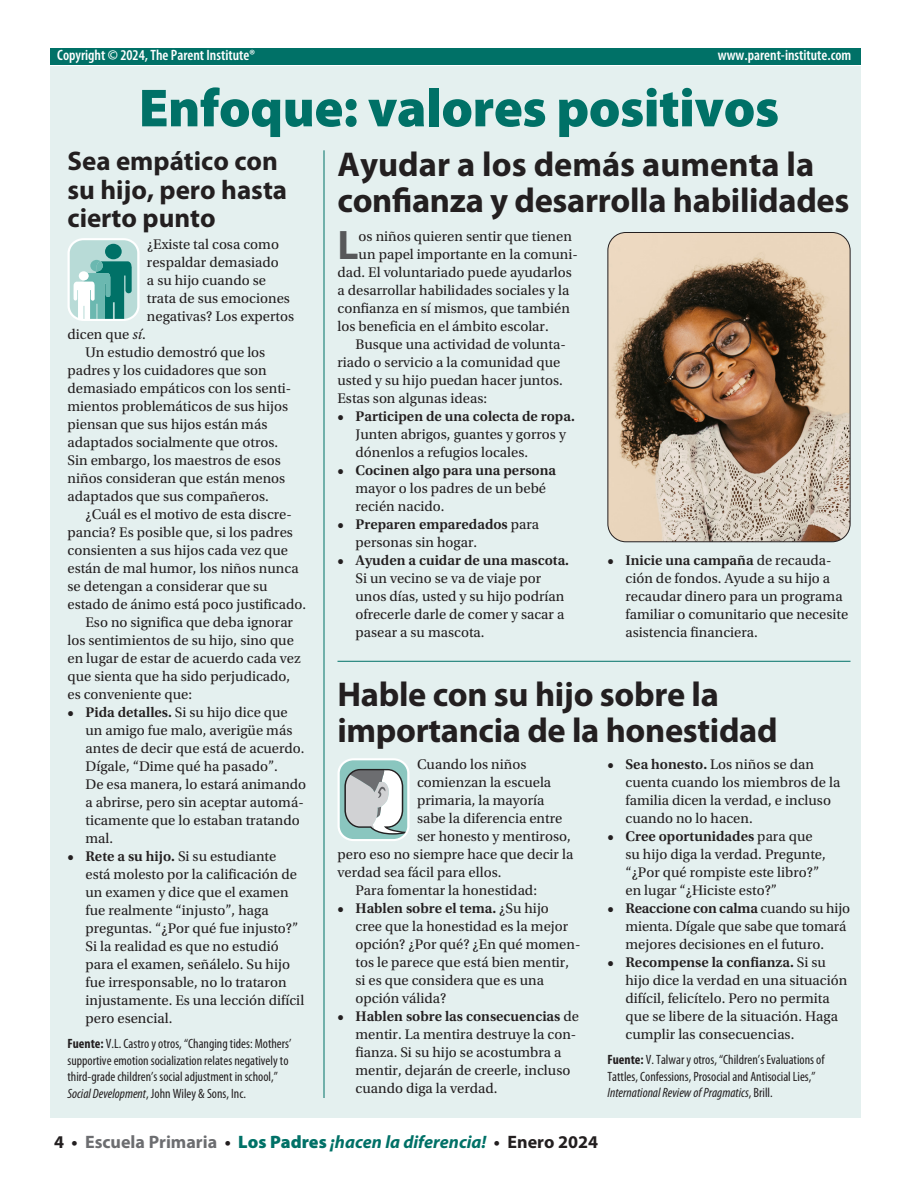
<style>
.page{position:relative;width:918px;height:1188px;background:#fff}
.page>*{position:absolute;margin:0;border:0;box-sizing:border-box;transform-origin:0 0}
.t1{font:900 54px "Myriad Pro";letter-spacing:-.01em;color:#007167}
.t2{font:700 41.4px "Myriad Pro";color:#57585a}
.t3{font:700 34.5px/36px "Myriad Pro";letter-spacing:-.01em;color:#231f20}
.t4{font:700 27px/28.5px "Myriad Pro";color:#231f20}
.t5{font:italic 700 18px "Myriad Pro";color:#007167}
.t6{font:600 condensed 15px "Myriad Pro";color:#fff}
.t7{font:14.7px/18px "Utopia Std";color:#231f20}
.t8{font:600 14.7px "Utopia Std";color:#231f20}
.t9{font:condensed 13.5px/16.5px "Myriad Pro";color:#231f20}
.s1{font-weight:600}
.s2{font-style:italic}
.s3{font-weight:700}
.s4{font-style:normal;color:#231f20}
.s5{font-style:normal;color:#6c6d70}
.s6{font-weight:900;font-style:normal}
</style>
<div class="page">
<div style="left:50px;top:66px;width:811px;height:1052px;background:#e4f0ef"></div>
<hr style="left:338px;top:661px;width:512px;height:1px;background:#007167">
<div style="left:50px;top:48px;width:811px;height:16px;background:#007167"></div>
<hr style="left:324px;top:150px;width:1px;height:948px;background:#007167">
<svg style="left:68px;top:238px;width:72px;height:83px;background:#92c5c0"></svg>
<svg style="left:338px;top:758px;width:72px;height:83px;background:#b6c9c8"></svg>
<img style="left:608px;top:232px;width:242px;height:310px">
<div style="left:608px;top:232px;width:242px;height:310px;border:1px solid #231f20;border-radius:18px"></div>
<p class="t6" style="left:57px;top:46px;width:199px">Copyright © 2024, The Parent Institute®</p>
<p class="t6" style="left:718px;top:46px;width:135px">www.parent-institute.com</p>
<h1 class="t1" style="left:139px;top:72px;width:642px">Enfoque: valores positivos</h1>
<h3 class="t4" style="left:68px;top:146px;width:221px">Sea empático con su hijo, pero hasta cierto punto</h3>
<h3 class="t3" style="left:338px;top:145px;width:513px">Ayudar a los demás aumenta la confianza y desarrolla habilidades</h3>
<h2 class="t2" style="left:338px;top:218px;width:23px">L</h2>
<p class="t7" style="left:359px;top:228px;width:215px">os niños quieren sentir que tienen</p>
<p class="t7" style="left:147px;top:235px;width:149px">¿Existe tal cosa como respaldar demasiado<br>a su hijo cuando se trata de sus emociones negativas? Los expertos</p>
<p class="t7" style="left:359px;top:246px;width:221px">un papel importante en la comuni-</p>
<p class="t7" style="left:338px;top:264px;width:236px">dad. El voluntariado puede ayudarlos</p>
<p class="t7" style="left:338px;top:282px;width:233px">a desarrollar habilidades sociales y la</p>
<p class="t7" style="left:338px;top:300px;width:234px">confianza en sí mismos, que también</p>
<p class="t7" style="left:338px;top:318px;width:213px">los beneficia en el ámbito escolar.</p>
<p class="t7" style="left:355px;top:336px;width:212px">Busque una actividad de volunta-</p>
<p class="t7" style="left:338px;top:354px;width:224px">riado o servicio a la comunidad que</p>
<p class="t7" style="left:338px;top:372px;width:227px">usted y su hijo puedan hacer juntos.</p>
<p class="t7" style="left:338px;top:390px;width:151px">Estas son algunas ideas:</p>
<p class="t8" style="left:338px;top:408px;width:239px">• Participen de una colecta de ropa.</p>
<p class="t7" style="left:356px;top:426px;width:212px">Junten abrigos, guantes y gorros y dónenlos a refugios locales.</p>
<p class="t8" style="left:338px;top:462px;width:220px">• Cocinen algo para una persona</p>
<p class="t7" style="left:356px;top:480px;width:192px">mayor o los padres de un bebé recién nacido.</p>
<p class="t7" style="left:356px;top:516px;width:185px;text-indent:-18px"><span class="s1">• Preparen emparedados</span> para personas sin hogar.</p>
<p class="t8" style="left:338px;top:552px;width:233px">• Ayuden a cuidar de una mascota.</p>
<p class="t7" style="left:356px;top:570px;width:211px">Si un vecino se va de viaje por unos días, usted y su hijo podrían ofrecerle darle de comer y sacar a pasear a su mascota.</p>
<p class="t7" style="left:68px;top:325px;width:80px">dicen que <span class="s2">sí</span>.</p>
<p class="t7" style="left:85px;top:343px;width:181px">Un estudio demostró que los</p>
<p class="t7" style="left:68px;top:361px;width:201px">padres y los cuidadores que son</p>
<p class="t7" style="left:68px;top:379px;width:225px">demasiado empáticos con los senti-</p>
<p class="t7" style="left:68px;top:397px;width:222px">mientos problemáticos de sus hijos</p>
<p class="t7" style="left:68px;top:415px;width:201px">piensan que sus hijos están más</p>
<p class="t7" style="left:68px;top:433px;width:212px">adaptados socialmente que otros.</p>
<p class="t7" style="left:68px;top:451px;width:215px">Sin embargo, los maestros de esos</p>
<p class="t7" style="left:68px;top:469px;width:219px">niños consideran que están menos</p>
<p class="t7" style="left:68px;top:487px;width:203px">adaptados que sus compañeros.</p>
<p class="t7" style="left:85px;top:505px;width:208px">¿Cuál es el motivo de esta discre-</p>
<p class="t7" style="left:68px;top:523px;width:227px">pancia? Es posible que, si los padres</p>
<p class="t7" style="left:68px;top:541px;width:222px">consienten a sus hijos cada vez que</p>
<p class="t7" style="left:68px;top:559px;width:233px">están de mal humor, los niños nunca</p>
<p class="t7" style="left:68px;top:577px;width:202px">se detengan a considerar que su</p>
<p class="t7" style="left:68px;top:595px;width:240px">estado de ánimo está poco justificado.</p>
<p class="t7" style="left:85px;top:613px;width:209px">Eso no significa que deba ignorar</p>
<p class="t7" style="left:68px;top:631px;width:228px">los sentimientos de su hijo, sino que</p>
<p class="t7" style="left:68px;top:649px;width:235px">en lugar de estar de acuerdo cada vez</p>
<p class="t7" style="left:68px;top:667px;width:224px">que sienta que ha sido perjudicado,</p>
<p class="t7" style="left:68px;top:685px;width:126px">es conveniente que:</p>
<p class="t7" style="left:86px;top:703px;width:222px;text-indent:-18px"><span class="s1">• Pida detalles.</span> Si su hijo dice que un amigo fue malo, averigüe más antes de decir que está de acuerdo.<br>Dígale, “Dime qué ha pasado”.<br>De esa manera, lo estará animando a abrirse, pero sin aceptar automá&shy;ticamente que lo estaban tratando mal.</p>
<p class="t7" style="left:86px;top:847px;width:220px;text-indent:-18px"><span class="s1">• Rete a su hijo.</span> Si su estudiante está molesto por la calificación de un examen y dice que el examen fue realmente “injusto”, haga preguntas. “¿Por qué fue injusto?”<br>Si la realidad es que no estudió para el examen, señálelo. Su hijo fue irresponsable, no lo trataron injustamente. Es una lección difícil pero esencial.</p>
<p class="t9" style="left:68px;top:1035px;width:225px"><span class="s3">Fuente:</span> V.L. Castro y otros, “Changing tides: Mothers’ supportive emotion socialization relates negatively to third-grade children’s social adjustment in school,” <span class="s2">Social Development</span>, John Wiley &amp; Sons, Inc.</p>
<p class="t7" style="left:626px;top:552px;width:224px;text-indent:-18px"><span class="s1">• Inicie una campaña</span> de recauda&shy;ción de fondos. Ayude a su hijo a recaudar dinero para un programa familiar o comunitario que necesite asistencia financiera.</p>
<h3 class="t3" style="left:338px;top:675px;width:442px">Hable con su hijo sobre la importancia de la honestidad</h3>
<p class="t7" style="left:417px;top:755px;width:111px">Cuando los niños</p>
<p class="t7" style="left:417px;top:773px;width:136px">comienzan la escuela</p>
<p class="t7" style="left:417px;top:791px;width:129px">primaria, la mayoría</p>
<p class="t7" style="left:417px;top:809px;width:147px">sabe la diferencia entre</p>
<p class="t7" style="left:417px;top:827px;width:155px">ser honesto y mentiroso,</p>
<p class="t7" style="left:338px;top:845px;width:237px">pero eso no siempre hace que decir la</p>
<p class="t7" style="left:338px;top:863px;width:165px">verdad sea fácil para ellos.</p>
<p class="t7" style="left:355px;top:881px;width:183px">Para fomentar la honestidad:</p>
<p class="t7" style="left:356px;top:899px;width:226px;text-indent:-18px"><span class="s1">• Hablen sobre el tema.</span> ¿Su hijo<br>cree que la honestidad es la mejor opción? ¿Por qué? ¿En qué momen&shy;tos le parece que está bien mentir, si es que considera que es una opción válida?</p>
<p class="t7" style="left:356px;top:1007px;width:225px;text-indent:-18px"><span class="s1">• Hablen sobre las consecuencias</span> de mentir. La mentira destruye la con&shy;fianza. Si su hijo se acostumbra a mentir, dejarán de creerle, incluso cuando diga la verdad.</p>
<p class="t7" style="left:626px;top:755px;width:216px;text-indent:-18px"><span class="s1">• Sea honesto.</span> Los niños se dan cuenta cuando los miembros de la familia dicen la verdad, e incluso cuando no lo hacen.</p>
<p class="t7" style="left:626px;top:827px;width:202px;text-indent:-18px"><span class="s1">• Cree oportunidades</span> para que su hijo diga la verdad. Pregunte, “¿Por qué rompiste este libro?” en lugar “¿Hiciste esto?”</p>
<p class="t7" style="left:626px;top:899px;width:226px;text-indent:-18px"><span class="s1">• Reaccione con calma</span> cuando su hijo mienta. Dígale que sabe que tomará mejores decisiones en el futuro.</p>
<p class="t7" style="left:626px;top:953px;width:223px;text-indent:-18px"><span class="s1">• Recompense la confianza.</span> Si su hijo dice la verdad en una situación difícil, felicítelo. Pero no permita que se libere de la situación. Haga cumplir las consecuencias.</p>
<p class="t9" style="left:608px;top:1052px;width:218px"><span class="s3">Fuente:</span> V. Talwar y otros, “Children’s Evaluations of<br>Tattles, Confessions, Prosocial and Antisocial Lies,”<br><span class="s2">International Review of Pragmatics</span>, Brill.</p>
<p class="t5" style="left:54px;top:1130px;width:546px"><span class="s4">4 •</span> <span class="s5">Escuela Primaria</span> <span class="s4">•</span> <span class="s6">Los Padres</span> ¡hacen la diferencia! <span class="s4">• Enero 2024</span></p>
</div>
